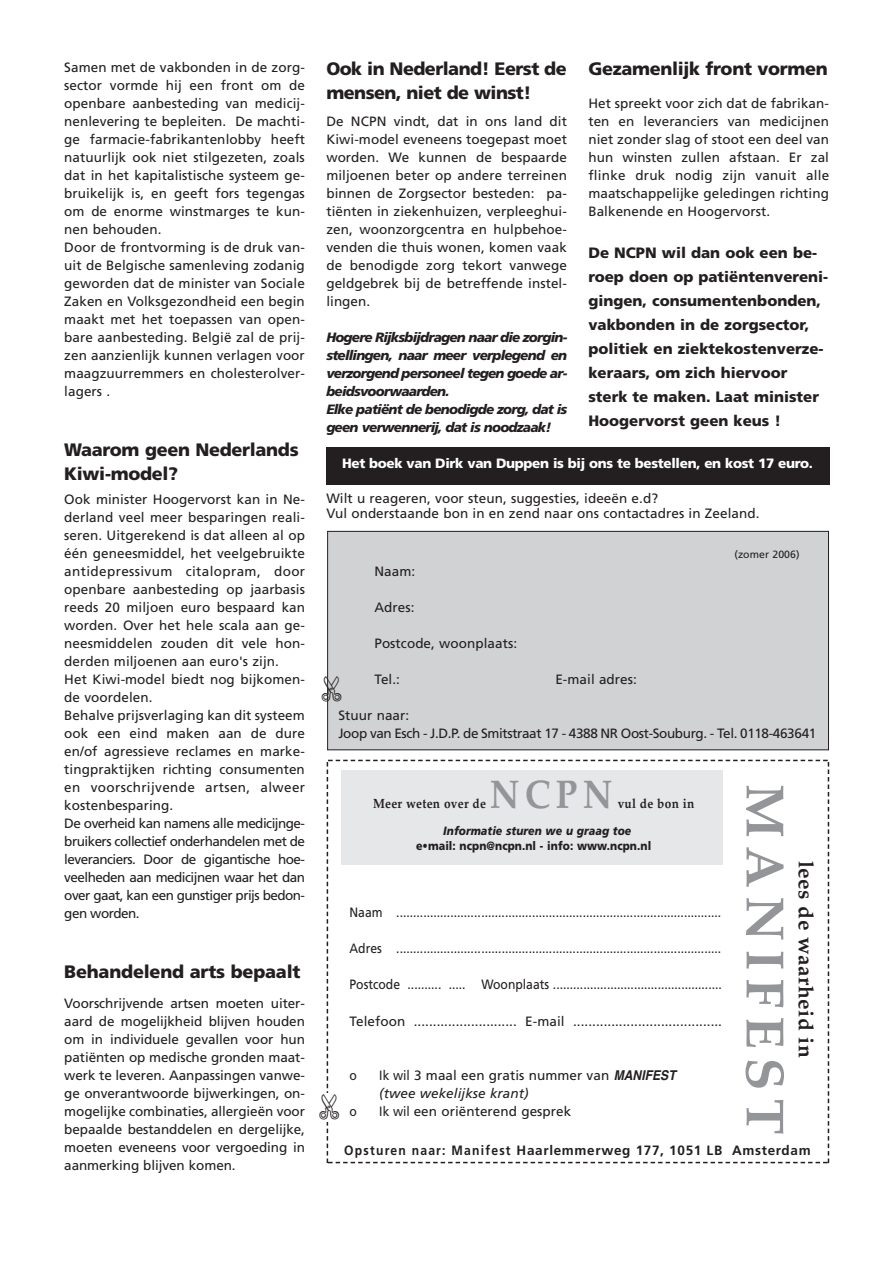
<style>
.page{position:relative;width:893px;height:1263px;background:#fff}
.page>*{position:absolute;margin:0;border:0;box-sizing:border-box;transform-origin:0 0}
.t1{font:700 54px "Palatino";letter-spacing:.15em;color:#939598}
.t2{font:700 39.9px "Palatino";color:#939598;scale:.89 1}
.t3{font:700 21px "Palatino";letter-spacing:.025em;color:#231f20}
.t4{font:900 18px/24px "Frutiger";letter-spacing:-.02em;color:#231f20}
.t5{font:900 15px/24px "Frutiger";color:#231f20}
.t6{font:13.5px/18px "Frutiger";letter-spacing:.005em;color:#231f20}
.t7{font:13.5px/18px "Frutiger";letter-spacing:.005em;color:#231f20;scale:.9 1}
.t8{font:italic 900 13.5px/18px "Frutiger";letter-spacing:-.055em;color:#231f20}
.t9{font:13.5px/18px "Frutiger";letter-spacing:-.03em;color:#231f20}
.t10{font:900 13.5px "Frutiger";letter-spacing:-.025em;color:#fff}
.t11{font:700 13.5px "Frutiger";letter-spacing:.05em;color:#231f20;scale:.9 1}
.t12{font:700 13.35px "Palatino";letter-spacing:.025em;color:#231f20;scale:.89 1}
.t13{font:900 12px "Frutiger";letter-spacing:.005em;color:#231f20;scale:.89 1}
.t14{font:italic 900 12px "Frutiger";letter-spacing:.005em;color:#231f20;scale:.89 1}
.t15{font:10.5px "Frutiger";letter-spacing:.005em;color:#231f20}
.s1{font-family:"Helvetica";font-weight:700;font-style:italic}
.s2{font-style:italic}
</style>
<div class="page">
<div style="left:318px;top:756px;width:510px;height:412px;background:linear-gradient(to right,#fff,#fff)"></div>
<div style="left:314px;top:1093px;width:26px;height:28px;background:#fff"></div>
<div style="left:326px;top:448px;width:503px;height:37px;background:#231f20"></div>
<div style="left:328px;top:531px;width:500px;height:219px;background:#d1d2d4"></div>
<div style="left:327px;top:531px;width:502px;height:219px;border:1px solid #231f20"></div>
<svg style="left:319px;top:760px;width:510px;height:403px"></svg>
<svg style="left:327px;top:676px;width:2px;height:25px"></svg>
<p class="t6" style="left:64px;top:59px;width:242px">Samen met de vakbonden in de zorg&shy;sector vormde hij een front om de openbare aanbesteding van medicij&shy;nenlevering te bepleiten. De machti&shy;ge farmacie-fabrikantenlobby heeft natuurlijk ook niet stilgezeten, zoals dat in het kapitalistische systeem ge&shy;bruikelijk is, en geeft fors tegengas om de enorme winstmarges te kun&shy;nen behouden.<br>Door de frontvorming is de druk van&shy;uit de Belgische samenleving zodanig geworden dat de minister van Sociale Zaken en Volksgezondheid een begin maakt met het toepassen van open&shy;bare aanbesteding. België zal de prij&shy;zen aanzienlijk kunnen verlagen voor maagzuurremmers en cholesterolver&shy;lagers .</p>
<h3 class="t4" style="left:64px;top:439px;width:236px">Waarom geen Nederlands<br>Kiwi-model?</h3>
<p class="t6" style="left:64px;top:491px;width:242px">Ook minister Hoogervorst kan in Ne&shy;derland veel meer besparingen reali&shy;seren. Uitgerekend is dat alleen al op één geneesmiddel, het veelgebruikte antidepressivum citalopram, door openbare aanbesteding op jaarbasis reeds 20 miljoen euro bespaard kan worden. Over het hele scala aan ge&shy;neesmiddelen zouden dit vele hon&shy;derden miljoenen aan euro's zijn.<br>Het Kiwi-model biedt nog bijkomen&shy;de voordelen.<br>Behalve prijsverlaging kan dit systeem ook een eind maken aan de dure en/of agressieve reclames en marke&shy;tingpraktijken richting consumenten en voorschrijvende artsen, alweer kostenbesparing.<br>De overheid kan namens alle medicijnge&shy;bruikers collectief onderhandelen met de leveranciers. Door de gigantische hoe&shy;veelheden aan medicijnen waar het dan over gaat, kan een gunstiger prijs bedon&shy;gen worden.</p>
<h3 class="t4" style="left:64px;top:961px;width:238px">Behandelend arts bepaalt</h3>
<p class="t6" style="left:64px;top:995px;width:242px;text-align:justify">Voorschrijvende artsen moeten uiter&shy;aard de mogelijkheid blijven houden om in individuele gevallen voor hun patiënten op medische gronden maat&shy;werk te leveren. Aanpassingen vanwe&shy;ge onverantwoorde bijwerkingen, on&shy;mogelijke combinaties, allergieën voor bepaalde bestanddelen en dergelijke, moeten eveneens voor vergoeding in aanmerking blijven komen.</p>
<h3 class="t4" style="left:326px;top:58px;width:242px">Ook in Nederland! Eerst de mensen, niet de winst!</h3>
<p class="t6" style="left:326px;top:113px;width:242px;text-align:justify">De NCPN vindt, dat in ons land dit Kiwi-model eveneens toegepast moet worden. We kunnen de bespaarde miljoenen beter op andere terreinen binnen de Zorgsector besteden: pa&shy;tiënten in ziekenhuizen, verpleeghui&shy;zen, woonzorgcentra en hulpbehoe&shy;venden die thuis wonen, komen vaak de benodigde zorg tekort vanwege geldgebrek bij de betreffende instel&shy;lingen.</p>
<p class="t8" style="left:326px;top:329px;width:242px">Hogere Rijksbijdragen naar die zorgin&shy;stellingen, naar meer verplegend en verzorgend personeel tegen goede ar&shy;beidsvoorwaarden.<br>Elke patiënt de benodigde zorg, dat is geen verwennerij, dat is noodzaak!</p>
<h3 class="t4" style="left:588px;top:58px;width:241px">Gezamenlijk front vormen</h3>
<p class="t6" style="left:588px;top:95px;width:242px;text-align:justify">Het spreekt voor zich dat de fabrikan&shy;ten en leveranciers van medicijnen niet zonder slag of stoot een deel van hun winsten zullen afstaan. Er zal flinke druk nodig zijn vanuit alle maatschappelijke geledingen richting Balkenende en Hoogervorst.</p>
<p class="t5" style="left:588px;top:242px;width:241px">De NCPN wil dan ook een be&shy;roep doen op patiëntenvereni&shy;gingen, consumentenbonden, vakbonden in de zorgsector, politiek en ziektekostenverze&shy;keraars, om zich hiervoor sterk te maken. Laat minister<br>Hoogervorst geen keus !</p>
<p class="t10" style="left:342px;top:458px;width:472px">Het boek van Dirk van Duppen is bij ons te bestellen, en kost 17 euro.</p>
<p class="t6" style="left:326px;top:492px;width:435px;line-height:15px">Wilt u reageren, voor steun, suggesties, ideeën e.d?<br>Vul onderstaande bon in en zend naar ons contactadres in Zeeland.</p>
<p class="t15" style="left:734px;top:550px;width:67px">(zomer 2006)</p>
<p class="t6" style="left:374px;top:563px;width:42px">Naam:</p>
<p class="t6" style="left:374px;top:599px;width:42px">Adres:</p>
<p class="t6" style="left:374px;top:635px;width:144px">Postcode, woonplaats:</p>
<p class="t6" style="left:374px;top:671px;width:27px">Tel.:</p>
<p class="t6" style="left:555px;top:671px;width:83px">E-mail adres:</p>
<p class="t9" style="left:338px;top:707px;width:479px">Stuur naar:<br>Joop van Esch - J.D.P. de Smitstraat 17 - 4388 NR Oost-Souburg. - Tel. 0118-463641</p>
<h2 class="t2" style="left:490px;top:771px;width:139px">NCPN</h2>
<p class="t12" style="left:618px;top:795px;width:87px">vul de bon in</p>
<p class="t14" style="left:443px;top:826px;width:213px">Informatie sturen we u graag toe</p>
<p class="t13" style="left:416px;top:841px;width:266px">e•mail: ncpn@ncpn.nl - info: www.ncpn.nl</p>
<p class="t12" style="left:373px;top:795px;width:128px">Meer weten over de</p>
<p class="t7" style="left:350px;top:904px;width:414px">Naam ................................................................................................</p>
<p class="t7" style="left:350px;top:940px;width:414px">Adres ................................................................................................</p>
<p class="t7" style="left:350px;top:976px;width:415px">Postcode .......... ..... Woonplaats ..................................................</p>
<p class="t6" style="left:350px;top:1013px;width:374px">Telefoon ........................... E-mail .......................................</p>
<p class="t7" style="left:350px;top:1067px;width:10px">o</p>
<p class="t7" style="left:379px;top:1067px;width:334px">Ik wil 3 maal een gratis nummer van <span class="s1">MANIFEST </span><span class="s2">(twee wekelijkse krant)</span></p>
<p class="t7" style="left:350px;top:1103px;width:10px">o</p>
<p class="t7" style="left:379px;top:1103px;width:215px">Ik wil een oriënterend gesprek</p>
<h1 class="t1" style="left:797px;top:784px;width:352px;rotate:90deg">MANIFEST</h1>
<h3 class="t3" style="left:818px;top:861px;width:199px;rotate:90deg">lees de waarheid in</h3>
<p class="t11" style="left:344px;top:1145px;width:520px">Opsturen naar: Manifest Haarlemmerweg 177, 1051 LB Amsterdam</p>
</div>
